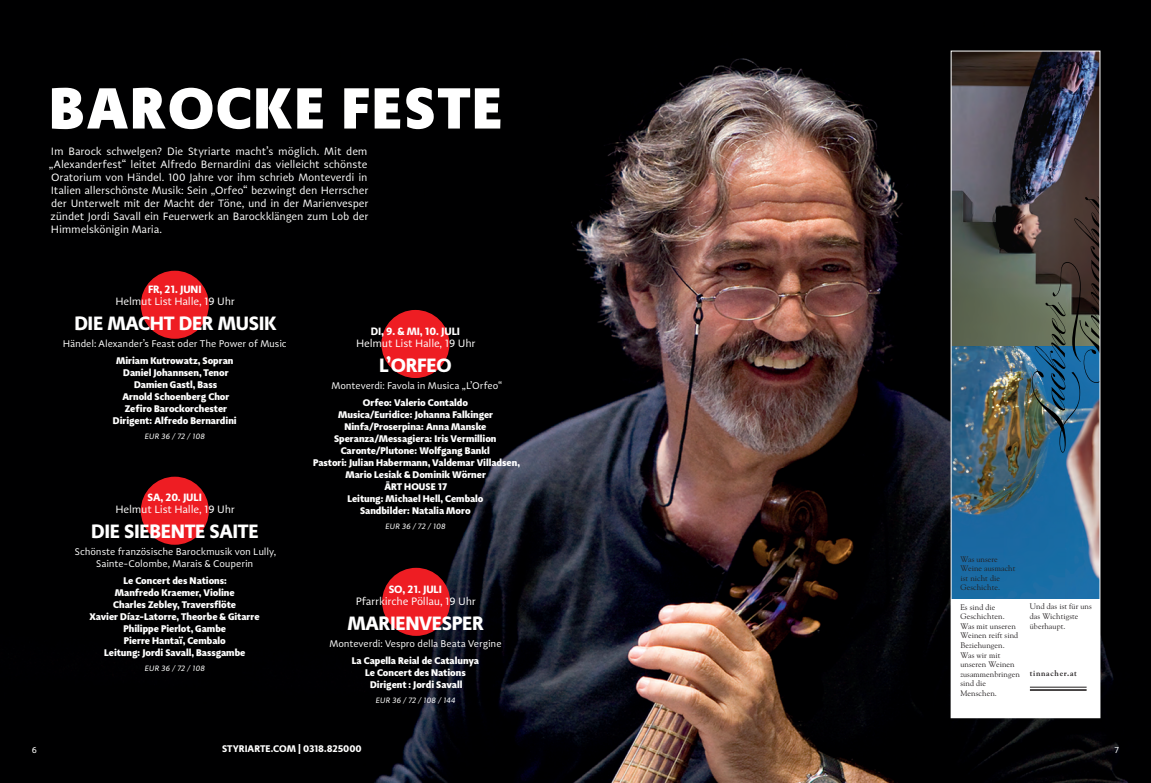
<style>
.page{position:relative;width:1151px;height:783px;background:#fff}
.page>*{position:absolute;margin:0;border:0;box-sizing:border-box;transform-origin:0 0}
.t1{font:800 60px "Adagio Sans";letter-spacing:.04em;color:#fff}
.t2{font:700 20px "Adagio Sans";letter-spacing:-.02em;color:#fff}
.t3{font:11px/13px "Adagio Sans";letter-spacing:-.02em;color:#fff;text-align:justify}
.t4{font:700 11px "Adagio Sans";letter-spacing:-.01em;color:#fff}
.t5{font:900 10px/12px "Adagio Sans";letter-spacing:-.005em;color:#fff;text-align:center}
.t6{font:10px/12px "Adagio Sans";letter-spacing:-.01em;color:#fff;text-align:center}
.t7{font:700 10px "Adagio Sans";letter-spacing:-.01em;color:#fff}
.t8{font:9px "Adagio Sans";color:#fff}
.t9{font:8px/9.6px "Goudy Std";letter-spacing:.01em;color:#231f20}
.t10{font:italic 8px "Adagio Sans";color:#fff}
.t11{font:700 8px "Goudy Std";letter-spacing:.08em;color:#231f20}
</style>
<div class="page">
<img style="left:0;top:0;width:1151px;height:782px">
<div style="left:141px;top:476px;width:68px;height:68px;background:#ee1d23;border-radius:50%"></div>
<div style="left:141px;top:270px;width:68px;height:69px;background:#ee1d23;border-radius:50%"></div>
<div style="left:381px;top:310px;width:68px;height:68px;background:#ee1d23;border-radius:50%"></div>
<div style="left:382px;top:567px;width:68px;height:68px;background:#ee1d23;border-radius:50%"></div>
<div style="left:951px;top:51px;width:149px;height:666px;background:#fff"></div>
<img style="left:953px;top:53px;width:145px;height:545px">
<hr style="left:1030px;top:689px;width:56px;height:1px;background:#231f20">
<hr style="left:1030px;top:686px;width:56px;height:1px;background:#231f20">
<img style="left:1032px;top:196px;width:66px;height:256px">
<div style="left:951px;top:51px;width:149px;height:667px;border:1px solid #fff"></div>
<h1 class="t1" style="left:50px;top:67px;width:454px">BAROCKE FESTE</h1>
<p class="t3" style="left:49px;top:144px;width:321px">Im Barock schwelgen? Die Styriarte macht’s möglich. Mit dem „Alexanderfest“ leitet Alfredo Bernardini das vielleicht schönste Oratorium von Händel. 100 Jahre vor ihm schrieb Monteverdi in Italien allerschönste Musik: Sein „Orfeo“ bezwingt den Herrscher der Unterwelt mit der Macht der Töne, und in der Marienvesper zündet Jordi Savall ein Feuerwerk an Barockklängen zum Lob der Himmelskönigin Maria.</p>
<p class="t8" style="left:32px;top:744px;width:7px">6</p>
<p class="t4" style="left:148px;top:282px;width:55px">FR, 21. JUNI</p>
<p class="t3" style="left:116px;top:295px;width:121px">Helmut List Halle, 19 Uhr</p>
<h2 class="t2" style="left:74px;top:310px;width:204px">DIE MACHT DER MUSIK</h2>
<p class="t6" style="left:63px;top:338px;width:226px">Händel: Alexander’s Feast oder The Power of Music</p>
<p class="t5" style="left:113px;top:355px;width:125px">Miriam Kutrowatz, Sopran<br>Daniel Johannsen, Tenor<br>Damien Gastl, Bass<br>Arnold Schoenberg Chor<br>Zefiro Barockorchester<br>Dirigent: Alfredo Bernardini</p>
<p class="t10" style="left:145px;top:431px;width:62px">EUR 36 / 72 / 108</p>
<p class="t4" style="left:148px;top:489px;width:56px">SA, 20. JULI</p>
<p class="t3" style="left:116px;top:502px;width:121px">Helmut List Halle, 19 Uhr</p>
<h2 class="t2" style="left:91px;top:517px;width:169px">DIE SIEBENTE SAITE</h2>
<p class="t6" style="left:75px;top:545px;width:203px">Schönste französische Barockmusik von Lully,<br>Sainte-Colombe, Marais &amp; Couperin</p>
<p class="t5" style="left:89px;top:574px;width:172px">Le Concert des Nations:<br>Manfredo Kraemer, Violine<br>Charles Zebley, Traversflöte<br>Xavier Díaz-Latorre, Theorbe &amp; Gitarre<br>Philippe Pierlot, Gambe<br>Pierre Hantaï, Cembalo<br>Leitung: Jordi Savall, Bassgambe</p>
<p class="t10" style="left:145px;top:662px;width:62px">EUR 36 / 72 / 108</p>
<p class="t4" style="left:371px;top:323px;width:91px">DI, 9. &amp; MI, 10. JULI</p>
<p class="t3" style="left:356px;top:336px;width:121px">Helmut List Halle, 19 Uhr</p>
<h2 class="t2" style="left:379px;top:351px;width:74px">L’ORFEO</h2>
<p class="t6" style="left:331px;top:379px;width:172px">Monteverdi: Favola in Musica „L’Orfeo“</p>
<p class="t5" style="left:313px;top:396px;width:208px">Orfeo: Valerio Contaldo<br>Musica/Euridice: Johanna Falkinger<br>Ninfa/Proserpina: Anna Manske<br>Speranza/Messagiera: Iris Vermillion<br>Caronte/Plutone: Wolfgang Bankl<br>Pastori: Julian Habermann, Valdemar Villadsen,<br>Mario Lesiak &amp; Dominik Wörner<br>ĀRT HOUSE 17<br>Leitung: Michael Hell, Cembalo<br>Sandbilder: Natalia Moro</p>
<p class="t10" style="left:386px;top:521px;width:62px">EUR 36 / 72 / 108</p>
<p class="t4" style="left:389px;top:581px;width:55px">SO, 21. JULI</p>
<p class="t3" style="left:356px;top:594px;width:122px">Pfarrkirche Pöllau, 19 Uhr</p>
<h2 class="t2" style="left:347px;top:609px;width:138px">MARIENVESPER</h2>
<p class="t6" style="left:329px;top:637px;width:174px">Monteverdi: Vespro della Beata Vergine</p>
<p class="t5" style="left:352px;top:654px;width:129px">La Capella Reial de Catalunya<br>Le Concert des Nations<br>Dirigent : Jordi Savall</p>
<p class="t10" style="left:376px;top:694px;width:81px">EUR 36 / 72 / 108 / 144</p>
<p class="t7" style="left:222px;top:741px;width:141px">STYRIARTE.COM | 0318.825000</p>
<p class="t9" style="left:960px;top:554px;width:57px">Was unsere<br>Weine ausmacht ist nicht die<br>Geschichte.</p>
<p class="t9" style="left:960px;top:601px;width:61px">Es sind die<br>Geschichten.<br>Was mit unseren<br>Weinen reift sind<br>Beziehungen.<br>Was wir mit unseren Weinen zusammenbringen sind die<br>Menschen.</p>
<p class="t9" style="left:1030px;top:601px;width:63px">Und das ist für uns das Wichtigste überhaupt.</p>
<p class="t11" style="left:1030px;top:668px;width:49px">tinnacher.at</p>
<p class="t8" style="left:1114px;top:744px;width:6px">7</p>
</div>
